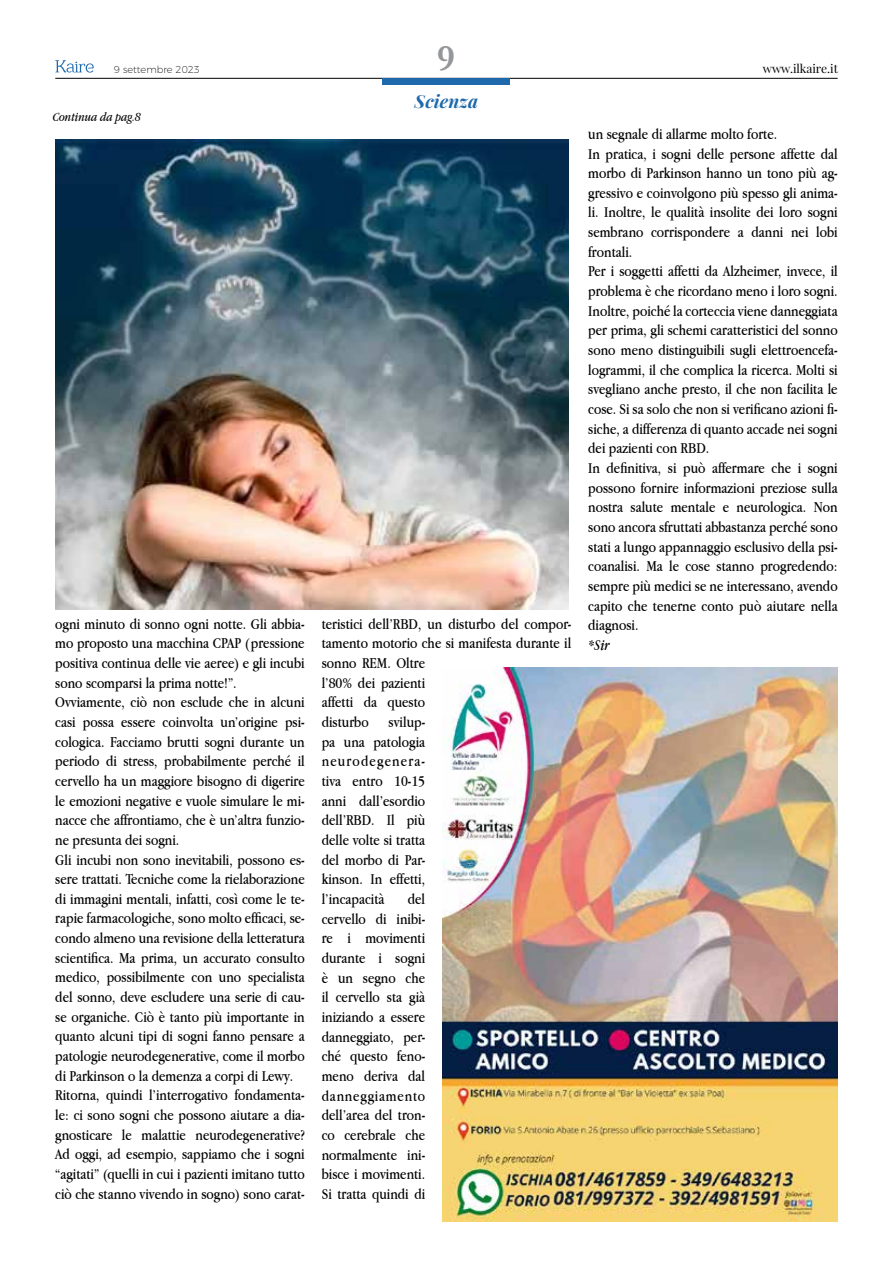
<style>
.page{position:relative;width:893px;height:1263px;background:#fff}
.page>*{position:absolute;margin:0;border:0;box-sizing:border-box;transform-origin:0 0}
.t1{font:700 37.5px "Garamond";color:#949699}
.t2{font:italic 700 18px "Playfair Display";letter-spacing:.01em;color:#1e69ab}
.t3{font:15.75px/19.6px "Apple Garamond";color:#000}
.t4{font:italic 15.75px "Apple Garamond";color:#000}
.t5{font:italic 13.05px "Apple Garamond";color:#000}
.t6{font:12px "Playfair Display";color:#000}
.t7{font:200 9.9px "Montserrat";color:#000}
</style>
<div class="page">
<hr style="left:55px;top:78px;width:783px;height:1px;background:#000">
<div style="left:382px;top:78px;width:127px;height:7px;background:#1e69ab"></div>
<svg style="left:55px;top:60px;width:39px;height:13px"></svg>
<img style="left:55px;top:139px;width:513px;height:470px">
<img style="left:442px;top:668px;width:396px;height:553px">
<p class="t7" style="left:114px;top:62px;width:88px">9 settembre 2023</p>
<p class="t5" style="left:53px;top:109px;width:90px">Continua da pag.8</p>
<h1 class="t1" style="left:437px;top:36px;width:19px">9</h1>
<p class="t2" style="left:415px;top:89px;width:65px">Scienza</p>
<p class="t3" style="left:55px;top:613px;width:251px">ogni minuto di sonno ogni notte. Gli abbia&shy;mo proposto una macchina CPAP (pressione positiva continua delle vie aeree) e gli incubi sono scomparsi la prima notte!”.<br>Ovviamente, ciò non esclude che in alcuni casi possa essere coinvolta un’origine psi&shy;cologica. Facciamo brutti sogni durante un periodo di stress, probabilmente perché il cervello ha un maggiore bisogno di digerire le emozioni negative e vuole simulare le mi&shy;nacce che affrontiamo, che è un’altra funzio&shy;ne presunta dei sogni.<br>Gli incubi non sono inevitabili, possono es&shy;sere trattati. Tecniche come la rielaborazione di immagini mentali, infatti, così come le te&shy;rapie farmacologiche, sono molto efficaci, se&shy;condo almeno una revisione della letteratura scientifica. Ma prima, un accurato consulto medico, possibilmente con uno specialista del sonno, deve escludere una serie di cau&shy;se organiche. Ciò è tanto più importante in quanto alcuni tipi di sogni fanno pensare a patologie neurodegenerative, come il morbo di Parkinson o la demenza a corpi di Lewy.<br>Ritorna, quindi l’interrogativo fondamenta&shy;le: ci sono sogni che possono aiutare a dia&shy;gnosticare le malattie neurodegenerative?<br>Ad oggi, ad esempio, sappiamo che i sogni “agitati” (quelli in cui i pazienti imitano tutto ciò che stanno vivendo in sogno) sono carat-</p>
<p class="t3" style="left:322px;top:614px;width:251px">teristici dell’RBD, un disturbo del compor&shy;tamento motorio che si manifesta durante il sonno REM. Oltre<br>l’80% dei pazienti<br>affetti da questo<br>disturbo</p>
<p class="t3" style="left:322px;top:712px;width:105px;text-align:justify;text-indent:67px">svilup&shy;pa una patologia neurodegenera&shy;tiva entro 10-15 anni dall’esordio dell’RBD. Il più delle volte si tratta del morbo di Par&shy;kinson. In effetti, l’incapacità</p>
<p class="t3" style="left:322px;top:889px;width:105px;text-align:justify;text-indent:86px">del cervello di inibi&shy;re i movimenti durante i sogni è un segno che il cervello sta già iniziando a essere danneggiato, per&shy;ché questo feno&shy;meno deriva dal danneggiamento dell’area del tron&shy;co cerebrale che normalmente ini&shy;bisce i movimenti.<br>Si tratta quindi di</p>
<p class="t6" style="left:763px;top:61px;width:77px">www.ilkaire.it</p>
<p class="t3" style="left:588px;top:124px;width:251px">un segnale di allarme molto forte.<br>In pratica, i sogni delle persone affette dal morbo di Parkinson hanno un tono più ag&shy;gressivo e coinvolgono più spesso gli anima&shy;li. Inoltre, le qualità insolite dei loro sogni sembrano corrispondere a danni nei lobi frontali.<br>Per i soggetti affetti da Alzheimer, invece, il problema è che ricordano meno i loro sogni.<br>Inoltre, poiché la corteccia viene danneggiata per prima, gli schemi caratteristici del sonno sono meno distinguibili sugli elettroencefa&shy;logrammi, il che complica la ricerca. Molti si svegliano anche presto, il che non facilita le cose. Si sa solo che non si verificano azioni fi&shy;siche, a differenza di quanto accade nei sogni dei pazienti con RBD.<br>In definitiva, si può affermare che i sogni possono fornire informazioni preziose sulla nostra salute mentale e neurologica. Non sono ancora sfruttati abbastanza perché sono stati a lungo appannaggio esclusivo della psi&shy;coanalisi. Ma le cose stanno progredendo: sempre più medici se ne interessano, avendo capito che tenerne conto può aiutare nella diagnosi.</p>
<p class="t4" style="left:588px;top:636px;width:23px">*Sir</p>
</div>
